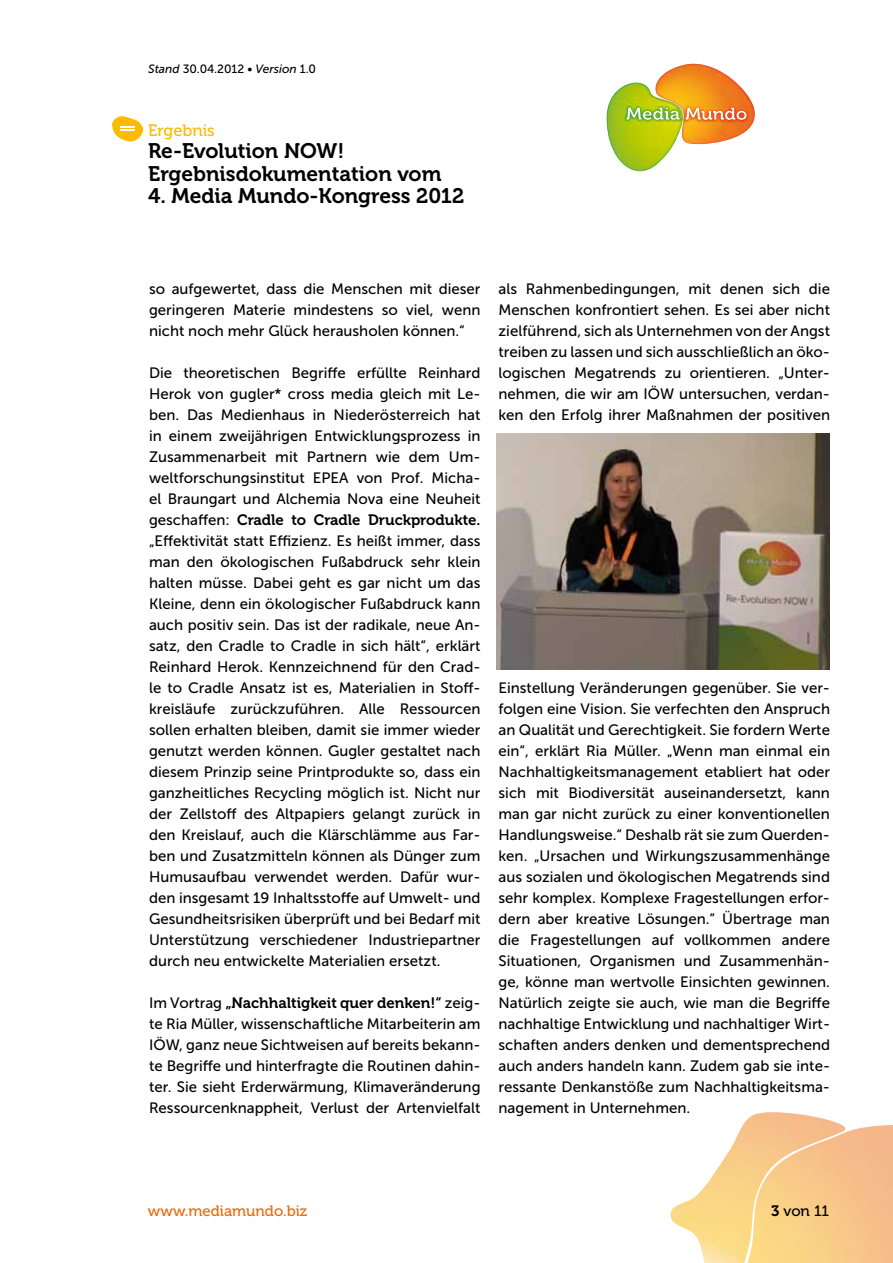
<style>
.page{position:relative;width:893px;height:1263px;background:#fff}
.page>*{position:absolute;margin:0;border:0;box-sizing:border-box;transform-origin:0 0}
.t1{font:21px/22.5px "Museo 700";color:#000}
.t2{font:16.5px "Museo 500";color:#fabb00}
.t3{font:15px/21px "Museo Sans 500";color:#000;text-align:justify}
.t4{font:15px "Museo 700";color:#000}
.t5{font:15px "Museo 500";color:#eb690b}
.t6{font:15px "Museo 500";color:#000}
.t7{font:12px "Museo Sans 500";color:#000}
.s1{font-style:italic}
.s2{font-family:"Museo Sans 500"}
.s3{font-family:"Museo 700"}
</style>
<div class="page">
<img style="left:670px;top:1112px;width:223px;height:151px">
<svg style="left:607px;top:64px;width:148px;height:107px"></svg>
<svg style="left:112px;top:116px;width:31px;height:25px"></svg>
<img style="left:497px;top:434px;width:332px;height:236px">
<p class="t7" style="left:148px;top:62px;width:169px"><span class="s1">Stand</span> 30.04.2012 • <span class="s1">Version</span> 1.0</p>
<p class="t2" style="left:148px;top:121px;width:68px">Ergebnis</p>
<h1 class="t1" style="left:148px;top:140px;width:295px">Re-Evolution NOW!<br>Ergebnisdokumentation vom</h1>
<h1 class="t1" style="left:148px;top:185px;width:318px">4. Media Mundo-Kongress 2012</h1>
<p class="t3" style="left:149px;top:278px;width:333px">so aufgewertet, dass die Menschen mit dieser geringeren Materie mindestens so viel, wenn nicht noch mehr Glück herausholen können.“</p>
<p class="t3" style="left:149px;top:362px;width:333px">Die theoretischen Begriffe erfüllte Reinhard Herok von gugler* cross media gleich mit Le&shy;ben. Das Medienhaus in Niederösterreich hat in einem zweijährigen Entwicklungsprozess in Zusammenarbeit mit Partnern wie dem Um&shy;weltforschungsinstitut EPEA von Prof. Micha&shy;el Braungart und Alchemia Nova eine Neuheit</p>
<p class="t4" style="left:149px;top:511px;width:333px"><span class="s2">geschaffen:</span> Cradle to Cradle Druckprodukte.</p>
<p class="t3" style="left:149px;top:530px;width:333px">„Effektivität statt Effizienz. Es heißt immer, dass man den ökologischen Fußabdruck sehr klein halten müsse. Dabei geht es gar nicht um das Kleine, denn ein ökologischer Fußabdruck kann auch positiv sein. Das ist der radikale, neue An&shy;satz, den Cradle to Cradle in sich hält“, erklärt Reinhard Herok. Kennzeichnend für den Crad&shy;le to Cradle Ansatz ist es, Materialien in Stoff&shy;kreisläufe zurückzuführen. Alle Ressourcen sollen erhalten bleiben, damit sie immer wieder genutzt werden können. Gugler gestaltet nach diesem Prinzip seine Printprodukte so, dass ein ganzheitliches Recycling möglich ist. Nicht nur der Zellstoff des Altpapiers gelangt zurück in den Kreislauf, auch die Klärschlämme aus Far&shy;ben und Zusatzmitteln können als Dünger zum Humusaufbau verwendet werden. Dafür wur&shy;den insgesamt 19 Inhaltsstoffe auf Umwelt- und Gesundheitsrisiken überprüft und bei Bedarf mit Unterstützung verschiedener Industriepartner durch neu entwickelte Materialien ersetzt.</p>
<p class="t4" style="left:149px;top:994px;width:333px"><span class="s2">Im Vortrag</span> „Nachhaltigkeit quer denken!“ <span class="s2">zeig-</span></p>
<p class="t3" style="left:149px;top:1013px;width:333px">te Ria Müller, wissenschaftliche Mitarbeiterin am IÖW, ganz neue Sichtweisen auf bereits bekann&shy;te Begriffe und hinterfragte die Routinen dahin&shy;ter. Sie sieht Erderwärmung, Klimaveränderung Ressourcenknappheit, Verlust der Artenvielfalt</p>
<p class="t3" style="left:499px;top:278px;width:333px">als Rahmenbedingungen, mit denen sich die Menschen konfrontiert sehen. Es sei aber nicht zielführend, sich als Unternehmen von der Angst treiben zu lassen und sich ausschließlich an öko&shy;logischen Megatrends zu orientieren. „Unter&shy;nehmen, die wir am IÖW untersuchen, verdan&shy;ken den Erfolg ihrer Maßnahmen der positiven</p>
<p class="t3" style="left:499px;top:677px;width:333px">Einstellung Veränderungen gegenüber. Sie ver&shy;folgen eine Vision. Sie verfechten den Anspruch an Qualität und Gerechtigkeit. Sie fordern Werte ein“, erklärt Ria Müller. „Wenn man einmal ein Nachhaltigkeitsmanagement etabliert hat oder sich mit Biodiversität auseinandersetzt, kann man gar nicht zurück zu einer konventionellen Handlungsweise.“ Deshalb rät sie zum Querden&shy;ken. „Ursachen und Wirkungszusammenhänge aus sozialen und ökologischen Megatrends sind sehr komplex. Komplexe Fragestellungen erfor&shy;dern aber kreative Lösungen.“ Übertrage man die Fragestellungen auf vollkommen andere Situationen, Organismen und Zusammenhän&shy;ge, könne man wertvolle Einsichten gewinnen.<br>Natürlich zeigte sie auch, wie man die Begriffe nachhaltige Entwicklung und nachhaltiger Wirt&shy;schaften anders denken und dementsprechend auch anders handeln kann. Zudem gab sie inte&shy;ressante Denkanstöße zum Nachhaltigkeitsma&shy;nagement in Unternehmen.</p>
<p class="t5" style="left:148px;top:1202px;width:161px">www.mediamundo.biz</p>
<p class="t6" style="left:771px;top:1202px;width:59px"><span class="s3">3</span> von 11</p>
</div>
